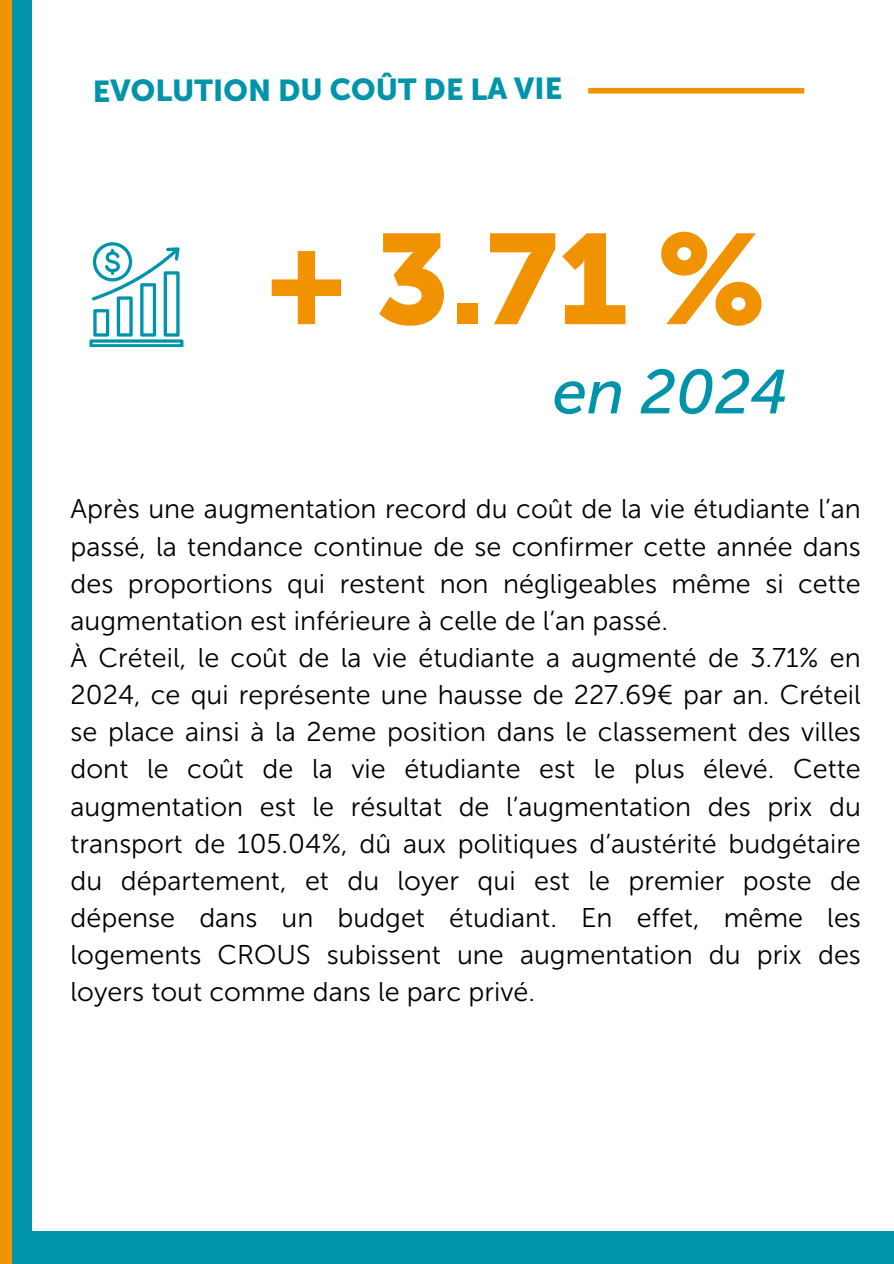
<style>
.page{position:relative;width:894px;height:1264px;background:#fff}
.page>*{position:absolute;margin:0;border:0;box-sizing:border-box;transform-origin:0 0}
.t1{font:127.05px "Museo Sans 900";color:#f19300}
.t2{font:italic 61.95px "Museo Sans 500";color:#0094ab}
.t3{font:30px "Museo Sans 900";letter-spacing:-.005em;color:#0094ab}
.t4{font:27px/37.2px "Museo Sans 300";color:#000;text-align:justify}
</style>
<div class="page">
<div style="left:0;top:0;width:14px;height:1263px;background:#f19300"></div>
<div style="left:12px;top:0;width:20px;height:1263px;background:#0094ab"></div>
<div style="left:588px;top:88px;width:216px;height:6px;background:#f19300"></div>
<svg style="left:89px;top:242px;width:94px;height:105px"></svg>
<div style="left:31px;top:1230px;width:862px;height:33px;background:#0094ab"></div>
<h3 class="t3" style="left:93px;top:72px;width:471px">EVOLUTION DU COÛT DE LA VIE</h3>
<h2 class="t1" style="left:266px;top:205px;width:500px">+ 3.71 %</h2>
<p class="t2" style="left:552px;top:355px;width:236px">en 2024</p>
<h1 class="t4" style="left:71px;top:490px;width:791px">Après une augmentation record du coût de la vie étudiante l’an passé, la tendance continue de se confirmer cette année dans des proportions qui restent non négligeables même si cette augmentation est inférieure à celle de l’an passé.</h1>
<p class="t4" style="left:71px;top:639px;width:791px">À Créteil, le coût de la vie étudiante a augmenté de 3.71% en 2024, ce qui représente une hausse de 227.69€ par an. Créteil se place ainsi à la 2eme position dans le classement des villes dont le coût de la vie étudiante est le plus élevé. Cette augmentation est le résultat de l’augmentation des prix du transport de 105.04%, dû aux politiques d’austérité budgétaire du département, et du loyer qui est le premier poste de dépense dans un budget étudiant. En effet, même les logements CROUS subissent une augmentation du prix des loyers tout comme dans le parc privé.</p>
</div>
